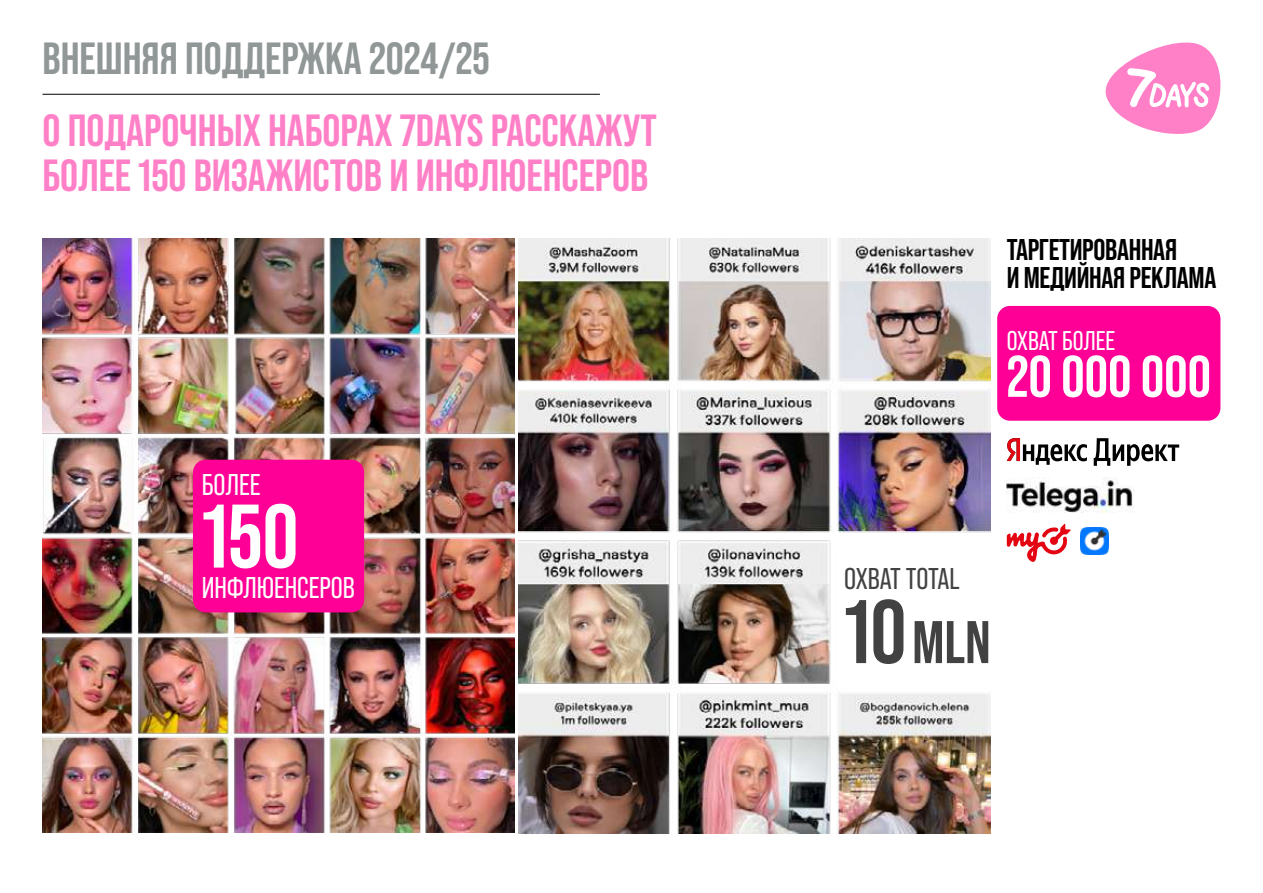
<style>
.page{position:relative;width:1263px;height:893px;background:#fff}
.page>*{position:absolute;margin:0;border:0;box-sizing:border-box;transform-origin:0 0}
.t1{font:700 90px "Bebas Neue Pro";color:#fff}
.t2{font:700 60px "Bebas Neue Pro";color:#424242}
.t3{font:700 58.5px "Bebas Neue Pro";color:#fff}
.t4{font:700 45px/45px "Bebas Neue Pro";color:#ff80c7}
.t5{font:700 45px "Bebas Neue Pro";color:#919697}
.t6{font:700 30px/28.5px "Bebas Neue Pro";letter-spacing:-.01em;color:#000}
.t7{font:30px "Bebas Neue Pro";color:#fff}
.t8{font:30px "Bebas Neue Pro";letter-spacing:-.005em;color:#424242}
.t9{font:27px "Bebas Neue Pro";color:#fff}
.s1{font-size:90px}
</style>
<div class="page">
<hr style="left:43px;top:94px;width:557px;height:1px;background:#000">
<img style="left:43px;top:239px;width:471px;height:593px">
<img style="left:519px;top:239px;width:472px;height:594px">
<div style="left:193px;top:460px;width:171px;height:152px;background:#ff0096;border-radius:13px"></div>
<div style="left:997px;top:306px;width:223px;height:115px;background:#ff0096;border-radius:13px"></div>
<svg style="left:1007px;top:438px;width:172px;height:28px"></svg>
<img style="left:1007px;top:478px;width:128px;height:34px">
<svg style="left:1007px;top:524px;width:64px;height:38px"></svg>
<img style="left:1080px;top:527px;width:29px;height:28px">
<svg style="left:1105px;top:42px;width:116px;height:92px"></svg>
<p class="t5" style="left:43px;top:32px;width:449px">ВНЕШНЯЯ ПОДДЕРЖКА 2024/25</p>
<p class="t4" style="left:43px;top:108px;width:616px">О ПОДАРОЧНЫХ НАБОРАХ 7DAYS РАССКАЖУТ<br>БОЛЕЕ 150 ВИЗАЖИСТОВ И ИНФЛЮЕНСЕРОВ</p>
<p class="t7" style="left:202px;top:468px;width:60px">БОЛЕЕ</p>
<h1 class="t1" style="left:202px;top:485px;width:98px">150</h1>
<p class="t7" style="left:202px;top:571px;width:155px">ИНФЛЮЕНСЕРОВ</p>
<p class="t6" style="left:1007px;top:235px;width:211px">ТАРГЕТИРОВАННАЯ<br>И МЕДИЙНАЯ РЕКЛАМА</p>
<p class="t9" style="left:1007px;top:325px;width:110px">ОХВАТ БОЛЕЕ</p>
<h3 class="t3" style="left:1007px;top:343px;width:206px">20 000 000</h3>
<p class="t8" style="left:844px;top:562px;width:117px">ОХВАТ TOTAL</p>
<h2 class="t2" style="left:844px;top:608px;width:148px"><span class="s1">10</span>MLN</h2>
</div>
